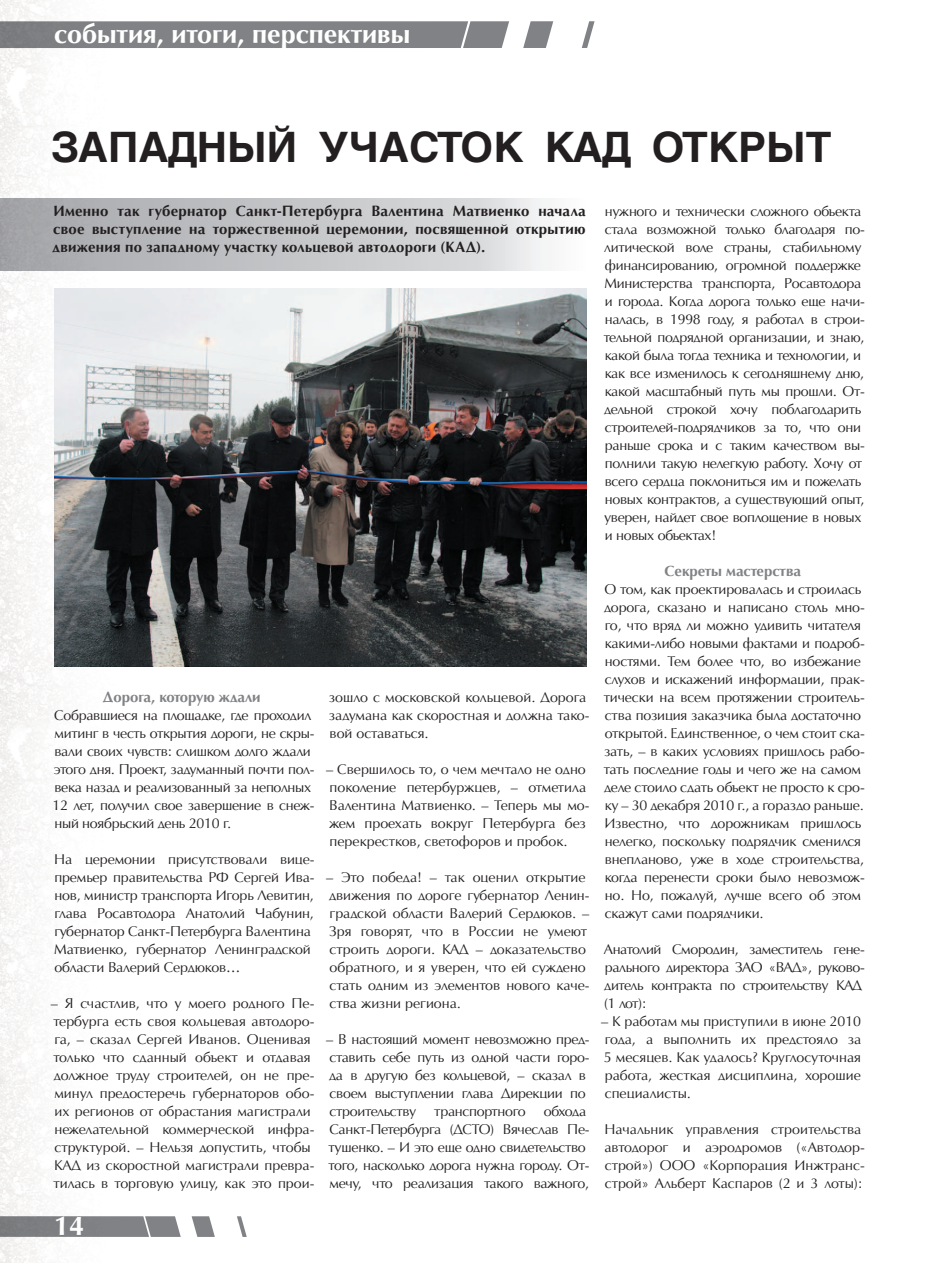
<style>
.page{position:relative;width:936px;height:1263px;background:#fff}
.page>*{position:absolute;margin:0;border:0;box-sizing:border-box;transform-origin:0 0}
.t1{font:700 42px "AG Helvetica";color:#231f20}
.t2{font:700 27px "AG Opus High Resolution";color:#fff}
.t3{font:700 15px/18px "AG Opus High Resolution";letter-spacing:.015em;color:#231f20;text-align:justify}
.t4{font:700 15px "AG Opus High Resolution";color:#808285}
.t5{font:14.25px/18px "AG Opus High Resolution";letter-spacing:-.02em;color:#231f20}
.t6{font:14.25px/18px "AG Opus High Resolution";color:#231f20}
</style>
<div class="page">
<img style="left:0;top:0;width:140px;height:1263px">
<svg style="left:0;top:21px;width:594px;height:27px;background:#8e8f92"></svg>
<svg style="left:0;top:1216px;width:247px;height:21px"></svg>
<div style="left:0;top:199px;width:585px;height:71px;background:linear-gradient(to right,#9fa0a4,#efeff0)"></div>
<img style="left:54px;top:288px;width:532px;height:378px">
<p class="t2" style="left:54px;top:18px;width:358px">события, итоги, перспективы</p>
<p class="t1" style="left:51px;top:124px;width:781px">ЗАПАДНЫЙ УЧАСТОК КАД ОТКРЫТ</p>
<p class="t3" style="left:53px;top:202px;width:534px">Именно так губернатор Санкт-Петербурга Валентина Матвиенко начала свое выступление на торжественной церемонии, посвященной открытию движения по западному участку кольцевой автодороги (КАД).</p>
<p class="t4" style="left:103px;top:688px;width:159px">Дорога, которую ждали</p>
<p class="t5" style="left:53px;top:706px;width:263px">Собравшиеся на площадке, где проходил митинг в честь открытия дороги, не скры&shy;вали своих чувств: слишком долго ждали этого дня. Проект, задуманный почти пол&shy;века назад и реализованный за неполных 12 лет, получил свое завершение в снеж&shy;ный ноябрьский день 2010 г.</p>
<p class="t5" style="left:54px;top:850px;width:262px">На церемонии присутствовали вице&shy;премьер правительства РФ Сергей Ива&shy;нов, министр транспорта Игорь Левитин, глава Росавтодора Анатолий Чабунин, губернатор Санкт-Петербурга Валентина Матвиенко, губернатор Ленинградской области Валерий Сердюков…</p>
<p class="t6" style="left:51px;top:994px;width:265px">– Я счастлив, что у моего родного Пе&shy;тербурга есть своя кольцевая автодоро&shy;га, – сказал Сергей Иванов. Оценивая только что сданный объект и отдавая должное труду строителей, он не пре&shy;минул предостеречь губернаторов обо&shy;их регионов от обрастания магистрали нежелательной коммерческой инфра&shy;структурой. – Нельзя допустить, чтобы КАД из скоростной магистрали превра&shy;тилась в торговую улицу, как это прои-</p>
<p class="t2" style="left:54px;top:1210px;width:32px">14</p>
<p class="t6" style="left:329px;top:688px;width:262px">зошло с московской кольцевой. Дорога задумана как скоростная и должна тако&shy;вой оставаться.</p>
<p class="t6" style="left:326px;top:760px;width:265px">– Свершилось то, о чем мечтало не одно поколение петербуржцев, – отметила Валентина Матвиенко. – Теперь мы мо&shy;жем проехать вокруг Петербурга без перекрестков, светофоров и пробок.</p>
<p class="t6" style="left:326px;top:868px;width:265px">– Это победа! – так оценил открытие движения по дороге губернатор Ленин&shy;градской области Валерий Сердюков. – Зря говорят, что в России не умеют строить дороги. КАД – доказательство обратного, и я уверен, что ей суждено стать одним из элементов нового каче&shy;ства жизни региона.</p>
<p class="t5" style="left:326px;top:1030px;width:265px">– В настоящий момент невозможно пред&shy;ставить себе путь из одной части горо&shy;да в другую без кольцевой, – сказал в своем выступлении глава Дирекции по строительству</p>
<p class="t5" style="left:328px;top:1102px;width:262px;text-indent:215px">обхода<br>Санкт-Петербурга (ДСТО) Вячеслав Пе&shy;тушенко. – И это еще одно свидетельство того, насколько дорога нужна городу. От&shy;мечу, что реализация такого важного,</p>
<p class="t5" style="left:434px;top:1102px;width:93px">транспортного</p>
<p class="t5" style="left:603px;top:202px;width:262px">нужного и технически сложного объекта стала возможной только благодаря по&shy;литической воле страны, стабильному финансированию, огромной поддержке Министерства транспорта, Росавтодора и города. Когда дорога только еще начи&shy;налась, в 1998 году, я работал в строи&shy;тельной подрядной организации, и знаю, какой была тогда техника и технологии, и как все изменилось к сегодняшнему дню, какой масштабный путь мы прошли. От&shy;дельной строкой хочу поблагодарить строителей-подрядчиков за то, что они раньше срока и с таким качеством вы&shy;полнили такую нелегкую работу. Хочу от всего сердца поклониться им и пожелать новых контрактов, а существующий опыт, уверен, найдет свое воплощение в новых и новых объектах!</p>
<p class="t4" style="left:664px;top:562px;width:138px">Секреты мастерства</p>
<p class="t5" style="left:603px;top:580px;width:262px">О том, как проектировалась и строилась дорога, сказано и написано столь мно&shy;го, что вряд ли можно удивить читателя какими-либо новыми фактами и подроб&shy;ностями. Тем более что, во избежание слухов и искажений информации, прак&shy;тически на всем протяжении строитель&shy;ства позиция заказчика была достаточно открытой. Единственное, о чем стоит ска&shy;зать, – в каких условиях пришлось рабо&shy;тать последние годы и чего же на самом деле стоило сдать объект не просто к сро&shy;ку – 30 декабря 2010 г., а гораздо раньше.<br>Известно, что дорожникам пришлось нелегко, поскольку подрядчик сменился внепланово, уже в ходе строительства, когда перенести сроки было невозмож&shy;но. Но, пожалуй, лучше всего об этом скажут сами подрядчики.</p>
<p class="t5" style="left:603px;top:940px;width:262px">Анатолий Смородин, заместитель гене&shy;рального директора ЗАО «ВАД», руково&shy;дитель контракта по строительству КАД (1 лот):</p>
<p class="t5" style="left:601px;top:1012px;width:261px;text-align:justify">– К работам мы приступили в июне 2010 года, а выполнить их предстояло за 5 месяцев. Как удалось? Круглосуточная работа, жесткая дисциплина, хорошие специалисты.</p>
<p class="t6" style="left:604px;top:1120px;width:262px">Начальник управления строительства автодорог и аэродромов («Автодор&shy;строй») ООО «Корпорация Инжтранс&shy;строй» Альберт Каспаров (2 и 3 лоты):</p>
</div>
